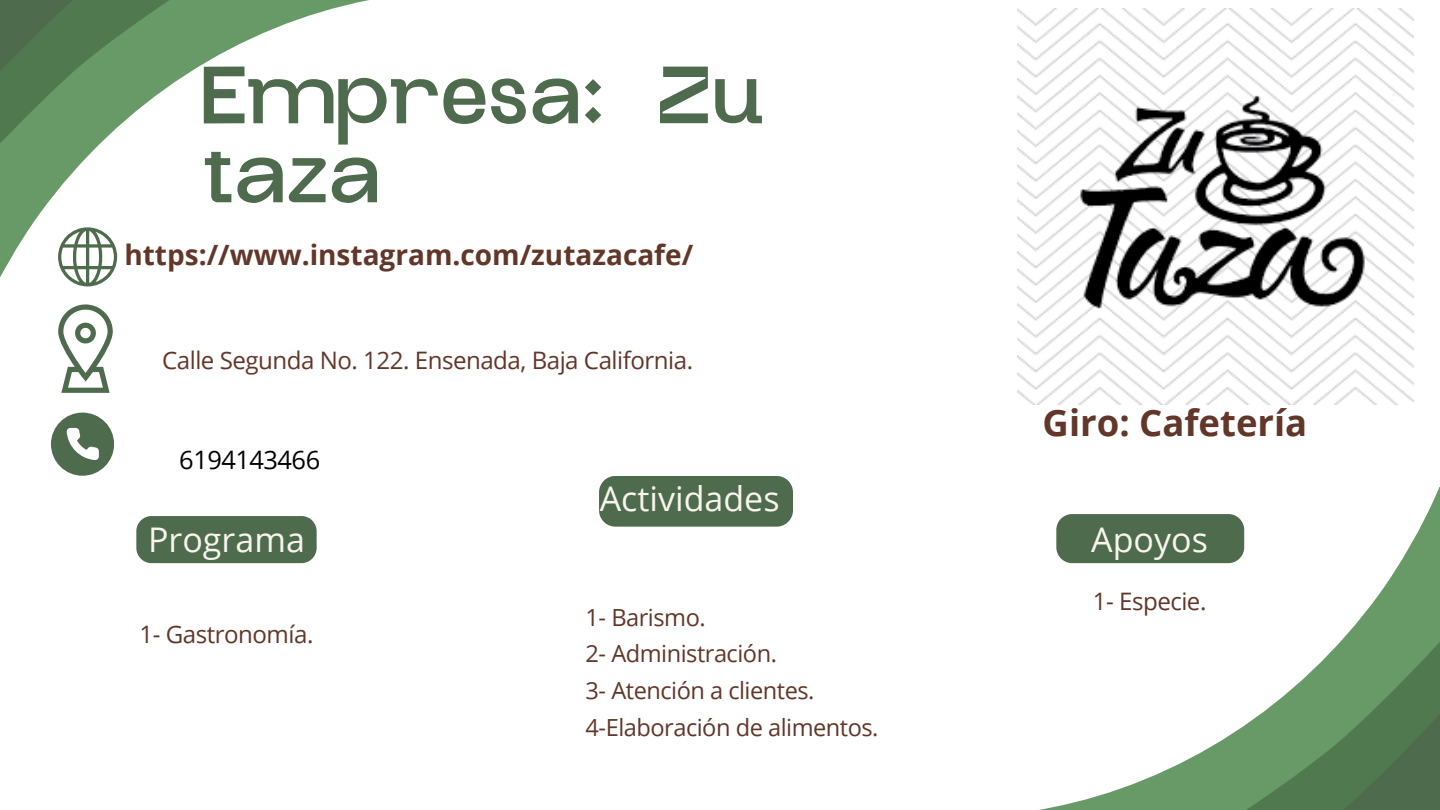
<style>
.page{position:relative;width:1440px;height:810px;background:#fff}
.page>*{position:absolute;margin:0;border:0;box-sizing:border-box;transform-origin:0 0}
.t1{font:900 63px/79px "Glock Grotesque";color:#4e6b4d}
.t2{font:700 36.5px "Open Sans";color:#623628}
.t3{font:34px "Open Sans";color:#f8f5ed}
.t4{font:700 28px "Open Sans";color:#623628}
.t5{font:25.5px "Open Sans";letter-spacing:-.02em;color:#000}
.t6{font:24.1px "Open Sans";letter-spacing:-.02em;color:#623628}
.t7{font:23.6px/36.8px "Open Sans";letter-spacing:-.02em;color:#623628}
</style>
<div class="page">
<svg style="left:58px;top:320px;width:55px;height:73px"></svg>
<svg style="left:51px;top:413px;width:63px;height:63px"></svg>
<div style="left:136px;top:516px;width:180px;height:47px;background:#4e6b4d"></div>
<svg style="left:1039px;top:488px;width:401px;height:322px"></svg>
<div style="left:599px;top:476px;width:194px;height:51px;background:#4e6b4d"></div>
<div style="left:1056px;top:514px;width:188px;height:49px;background:#4e6b4d"></div>
<svg style="left:0;top:0;width:369px;height:320px"></svg>
<img style="left:1018px;top:9px;width:396px;height:396px">
<h1 class="t1" style="left:201px;top:71px;width:565px">Empresa: Zu taza</h1>
<p class="t4" style="left:124px;top:235px;width:570px">https://www.instagram.com/zutazacafe/</p>
<p class="t6" style="left:162px;top:343px;width:533px">Calle Segunda No. 122. Ensenada, Baja California.</p>
<p class="t5" style="left:179px;top:442px;width:142px">6194143466</p>
<h3 class="t3" style="left:148px;top:516px;width:158px">Programa</h3>
<p class="t6" style="left:140px;top:618px;width:175px">1- Gastronomía.</p>
<h3 class="t3" style="left:600px;top:475px;width:181px">Actividades</h3>
<p class="t7" style="left:586px;top:598px;width:295px">1- Barismo.<br>2- Administración.<br>3- Atención a clientes.<br>4-Elaboración de alimentos.</p>
<h2 class="t2" style="left:1043px;top:397px;width:266px">Giro: Cafetería</h2>
<h3 class="t3" style="left:1091px;top:516px;width:118px">Apoyos</h3>
<p class="t6" style="left:1093px;top:584px;width:115px">1- Especie.</p>
</div>
